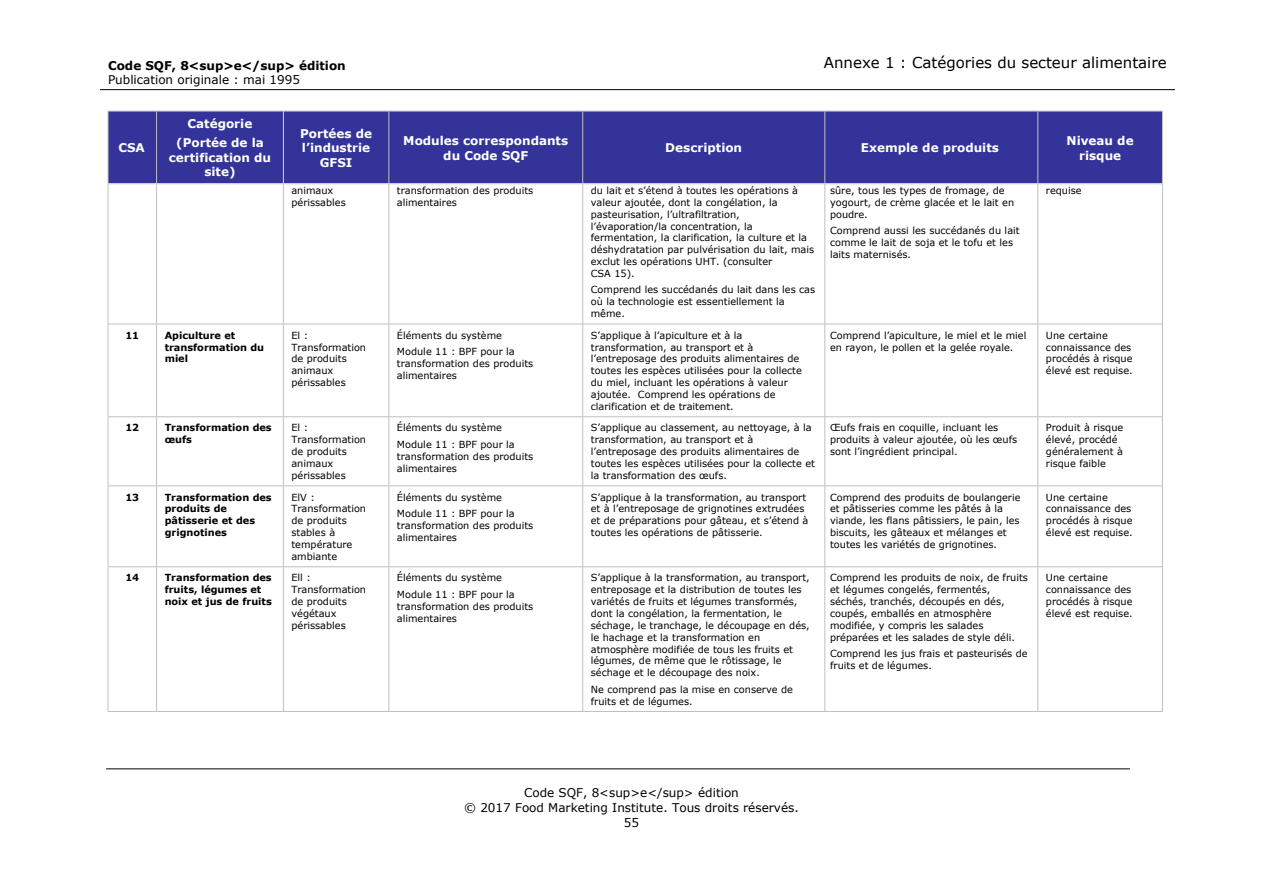
<style>
.page{position:relative;width:1263px;height:894px;background:#fff}
.page>*{position:absolute;margin:0;border:0;box-sizing:border-box;transform-origin:0 0}
.t1{font:15px "Verdana";color:#000}
.t2{font:700 12px/14.5px "Verdana";color:#fff;text-align:center}
.t3{font:12px/14.5px "Verdana";color:#000;text-align:center}
.t4{font:700 12px "Verdana";color:#000}
.t5{font:9.75px/11.9px "Verdana";color:#000}
.t6{font:700 9.75px/11.9px "Verdana";color:#000}
</style>
<div class="page">
<hr style="left:100px;top:89px;width:1075px;height:1px;background:#000">
<hr style="left:106px;top:768px;width:1024px;height:1px;background:#000">
<div style="left:108px;top:111px;width:48px;height:72px;background:#339"></div>
<div style="left:157px;top:111px;width:126px;height:72px;background:#339"></div>
<div style="left:284px;top:111px;width:104px;height:72px;background:#339"></div>
<div style="left:389px;top:111px;width:193px;height:72px;background:#339"></div>
<div style="left:583px;top:111px;width:241px;height:72px;background:#339"></div>
<div style="left:825px;top:111px;width:212px;height:72px;background:#339"></div>
<div style="left:1038px;top:111px;width:124px;height:72px;background:#339"></div>
<hr style="left:108px;top:111px;width:1px;height:599px;background:#c0c0c0">
<hr style="left:156px;top:111px;width:1px;height:72px;background:#c0c0c0">
<hr style="left:156px;top:184px;width:1px;height:139px;background:#c0c0c0">
<hr style="left:156px;top:324px;width:1px;height:92px;background:#c0c0c0">
<hr style="left:156px;top:417px;width:1px;height:68px;background:#c0c0c0">
<hr style="left:156px;top:486px;width:1px;height:80px;background:#c0c0c0">
<hr style="left:156px;top:567px;width:1px;height:143px;background:#c0c0c0">
<hr style="left:283px;top:111px;width:1px;height:72px;background:#c0c0c0">
<hr style="left:283px;top:184px;width:1px;height:139px;background:#c0c0c0">
<hr style="left:283px;top:324px;width:1px;height:92px;background:#c0c0c0">
<hr style="left:283px;top:417px;width:1px;height:68px;background:#c0c0c0">
<hr style="left:283px;top:486px;width:1px;height:80px;background:#c0c0c0">
<hr style="left:283px;top:567px;width:1px;height:143px;background:#c0c0c0">
<hr style="left:388px;top:111px;width:1px;height:72px;background:#c0c0c0">
<hr style="left:388px;top:184px;width:1px;height:139px;background:#c0c0c0">
<hr style="left:388px;top:324px;width:1px;height:92px;background:#c0c0c0">
<hr style="left:388px;top:417px;width:1px;height:68px;background:#c0c0c0">
<hr style="left:388px;top:486px;width:1px;height:80px;background:#c0c0c0">
<hr style="left:388px;top:567px;width:1px;height:143px;background:#c0c0c0">
<hr style="left:582px;top:111px;width:1px;height:72px;background:#c0c0c0">
<hr style="left:582px;top:184px;width:1px;height:139px;background:#c0c0c0">
<hr style="left:582px;top:324px;width:1px;height:92px;background:#c0c0c0">
<hr style="left:582px;top:417px;width:1px;height:68px;background:#c0c0c0">
<hr style="left:582px;top:486px;width:1px;height:80px;background:#c0c0c0">
<hr style="left:582px;top:567px;width:1px;height:143px;background:#c0c0c0">
<hr style="left:824px;top:111px;width:1px;height:72px;background:#c0c0c0">
<hr style="left:824px;top:184px;width:1px;height:139px;background:#c0c0c0">
<hr style="left:824px;top:324px;width:1px;height:92px;background:#c0c0c0">
<hr style="left:824px;top:417px;width:1px;height:68px;background:#c0c0c0">
<hr style="left:824px;top:486px;width:1px;height:80px;background:#c0c0c0">
<hr style="left:824px;top:567px;width:1px;height:143px;background:#c0c0c0">
<hr style="left:1037px;top:111px;width:1px;height:72px;background:#c0c0c0">
<hr style="left:1037px;top:184px;width:1px;height:139px;background:#c0c0c0">
<hr style="left:1037px;top:324px;width:1px;height:92px;background:#c0c0c0">
<hr style="left:1037px;top:417px;width:1px;height:68px;background:#c0c0c0">
<hr style="left:1037px;top:486px;width:1px;height:80px;background:#c0c0c0">
<hr style="left:1037px;top:567px;width:1px;height:143px;background:#c0c0c0">
<hr style="left:1162px;top:111px;width:1px;height:599px;background:#c0c0c0">
<hr style="left:108px;top:111px;width:1054px;height:1px;background:#c0c0c0">
<hr style="left:108px;top:183px;width:1054px;height:1px;background:#c0c0c0">
<hr style="left:108px;top:323px;width:1054px;height:1px;background:#c0c0c0">
<hr style="left:108px;top:416px;width:1054px;height:1px;background:#c0c0c0">
<hr style="left:108px;top:485px;width:1054px;height:1px;background:#c0c0c0">
<hr style="left:108px;top:566px;width:1054px;height:1px;background:#c0c0c0">
<hr style="left:108px;top:710px;width:1054px;height:1px;background:#c0c0c0">
<p class="t4" style="left:108px;top:57px;width:239px">Code SQF, 8&lt;sup&gt;e&lt;/sup&gt; édition</p>
<p class="t3" style="left:108px;top:72px;width:193px">Publication originale : mai 1995</p>
<h1 class="t1" style="left:824px;top:53px;width:344px">Annexe 1 : Catégories du secteur alimentaire</h1>
<p class="t2" style="left:118px;top:140px;width:28px">CSA</p>
<p class="t2" style="left:176px;top:114px;width:89px;line-height:19px">Catégorie (Portée de la</p>
<p class="t2" style="left:169px;top:150px;width:104px">certification du site)</p>
<p class="t2" style="left:300px;top:125px;width:73px">Portées de l’industrie<br>GFSI</p>
<p class="t2" style="left:403px;top:133px;width:166px">Modules correspondants du Code SQF</p>
<p class="t2" style="left:665px;top:140px;width:78px">Description</p>
<p class="t2" style="left:861px;top:140px;width:140px">Exemple de produits</p>
<p class="t2" style="left:1066px;top:133px;width:69px">Niveau de risque</p>
<p class="t5" style="left:291px;top:184px;width:56px">animaux périssables</p>
<p class="t5" style="left:397px;top:184px;width:138px">transformation des produits alimentaires</p>
<p class="t5" style="left:591px;top:184px;width:225px">du lait et s’étend à toutes les opérations à valeur ajoutée, dont la congélation, la pasteurisation, l’ultrafiltration, l’évaporation/la concentration, la fermentation, la clarification, la culture et la déshydratation par pulvérisation du lait, mais exclut les opérations UHT. (consulter<br>CSA 15).</p>
<p class="t5" style="left:591px;top:283px;width:226px">Comprend les succédanés du lait dans les cas où la technologie est essentiellement la même.</p>
<p class="t5" style="left:830px;top:184px;width:186px">sûre, tous les types de fromage, de yogourt, de crème glacée et le lait en poudre.</p>
<p class="t5" style="left:830px;top:224px;width:191px">Comprend aussi les succédanés du lait comme le lait de soja et le tofu et les laits maternisés.</p>
<p class="t5" style="left:1046px;top:184px;width:37px">requise</p>
<p class="t6" style="left:125px;top:329px;width:15px">11</p>
<p class="t6" style="left:165px;top:329px;width:101px">Apiculture et transformation du miel</p>
<p class="t5" style="left:291px;top:329px;width:76px">El :<br>Transformation de produits animaux périssables</p>
<p class="t5" style="left:397px;top:326px;width:119px;line-height:16.4px">Éléments du système<br>Module 11 : BPF pour la</p>
<p class="t5" style="left:397px;top:357px;width:138px">transformation des produits alimentaires</p>
<p class="t6" style="left:125px;top:421px;width:15px">12</p>
<p class="t6" style="left:165px;top:421px;width:109px">Transformation des œufs</p>
<p class="t5" style="left:291px;top:421px;width:76px">El :<br>Transformation de produits animaux périssables</p>
<p class="t5" style="left:397px;top:419px;width:119px;line-height:16.4px">Éléments du système<br>Module 11 : BPF pour la</p>
<p class="t5" style="left:397px;top:449px;width:138px">transformation des produits alimentaires</p>
<p class="t6" style="left:125px;top:490px;width:15px">13</p>
<p class="t6" style="left:165px;top:490px;width:109px">Transformation des produits de pâtisserie et des grignotines</p>
<p class="t5" style="left:291px;top:490px;width:76px">ElV :<br>Transformation de produits stables à température ambiante</p>
<p class="t5" style="left:397px;top:488px;width:119px;line-height:16.4px">Éléments du système<br>Module 11 : BPF pour la</p>
<p class="t5" style="left:397px;top:518px;width:138px">transformation des produits alimentaires</p>
<p class="t6" style="left:125px;top:571px;width:15px">14</p>
<p class="t6" style="left:165px;top:571px;width:109px">Transformation des fruits, légumes et noix et jus de fruits</p>
<p class="t5" style="left:291px;top:571px;width:76px">Ell :<br>Transformation de produits végétaux périssables</p>
<p class="t5" style="left:397px;top:569px;width:119px;line-height:16.4px">Éléments du système<br>Module 11 : BPF pour la</p>
<p class="t5" style="left:397px;top:599px;width:138px">transformation des produits alimentaires</p>
<p class="t5" style="left:591px;top:329px;width:213px">S’applique à l’apiculture et à la transformation, au transport et à l’entreposage des produits alimentaires de toutes les espèces utilisées pour la collecte du miel, incluant les opérations à valeur ajoutée. Comprend les opérations de clarification et de traitement.</p>
<p class="t5" style="left:830px;top:329px;width:198px">Comprend l’apiculture, le miel et le miel en rayon, le pollen et la gelée royale.</p>
<p class="t5" style="left:1046px;top:329px;width:88px">Une certaine connaissance des procédés à risque élevé est requise.</p>
<p class="t5" style="left:591px;top:421px;width:226px">S’applique au classement, au nettoyage, à la transformation, au transport et à l’entreposage des produits alimentaires de toutes les espèces utilisées pour la collecte et la transformation des œufs.</p>
<p class="t5" style="left:830px;top:421px;width:189px">Œufs frais en coquille, incluant les produits à valeur ajoutée, où les œufs sont l’ingrédient principal.</p>
<p class="t5" style="left:1046px;top:421px;width:79px">Produit à risque élevé, procédé généralement à risque faible</p>
<p class="t5" style="left:591px;top:490px;width:219px">S’applique à la transformation, au transport et à l’entreposage de grignotines extrudées et de préparations pour gâteau, et s’étend à toutes les opérations de pâtisserie.</p>
<p class="t5" style="left:830px;top:490px;width:192px">Comprend des produits de boulangerie et pâtisseries comme les pâtés à la viande, les flans pâtissiers, le pain, les biscuits, les gâteaux et mélanges et toutes les variétés de grignotines.</p>
<p class="t5" style="left:1046px;top:490px;width:88px">Une certaine connaissance des procédés à risque élevé est requise.</p>
<p class="t5" style="left:591px;top:571px;width:220px">S’applique à la transformation, au transport, entreposage et la distribution de toutes les variétés de fruits et légumes transformés, dont la congélation, la fermentation, le séchage, le tranchage, le découpage en dés, le hachage et la transformation en atmosphère modifiée de tous les fruits et légumes, de même que le rôtissage, le séchage et le découpage des noix.</p>
<p class="t5" style="left:591px;top:682px;width:204px">Ne comprend pas la mise en conserve de fruits et de légumes.</p>
<p class="t5" style="left:830px;top:571px;width:199px">Comprend les produits de noix, de fruits et légumes congelés, fermentés, séchés, tranchés, découpés en dés, coupés, emballés en atmosphère modifiée, y compris les salades préparées et les salades de style déli.</p>
<p class="t5" style="left:830px;top:647px;width:199px">Comprend les jus frais et pasteurisés de fruits et de légumes.</p>
<p class="t5" style="left:1046px;top:571px;width:88px">Une certaine connaissance des procédés à risque élevé est requise.</p>
<p class="t3" style="left:464px;top:785px;width:336px">Code SQF, 8&lt;sup&gt;e&lt;/sup&gt; édition<br>© 2017 Food Marketing Institute. Tous droits réservés.<br>55</p>
</div>
